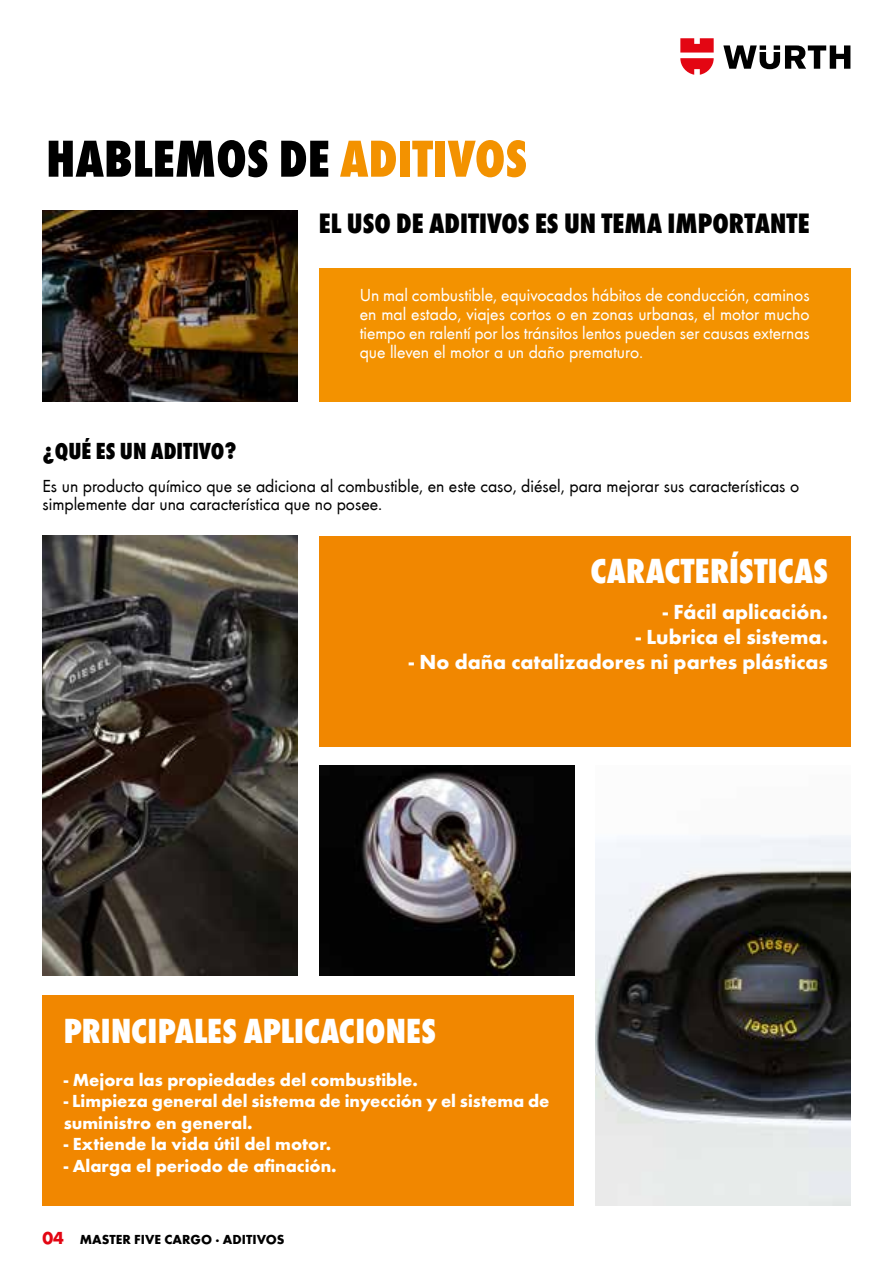
<style>
.page{position:relative;width:893px;height:1263px;background:#fff}
.page>*{position:absolute;margin:0;border:0;box-sizing:border-box;transform-origin:0 0}
.t1{font:800 condensed 54px "Wuerth";color:#000}
.t2{font:800 condensed 36px "Wuerth";letter-spacing:.005em;color:#fff}
.t3{font:800 condensed 28.95px "Wuerth";color:#000}
.t4{font:800 condensed 24px "Wuerth";color:#000}
.t5{font:700 21px "Wuerth";color:#fff}
.t6{font:18px/19.2px "Wuerth";color:#fff;text-align:justify}
.t7{font:700 18px/21.6px "Wuerth";color:#fff}
.t8{font:18px/18px "Wuerth";color:#000}
.t9{font:700 13.5px "Wuerth";color:#000}
.s1{color:#f39200}
.s2{font-size:18px;color:#e30613}
</style>
<div class="page">
<svg style="left:723px;top:45px;width:127px;height:24px"></svg>
<svg style="left:680px;top:38px;width:34px;height:37px"></svg>
<div style="left:319px;top:268px;width:531px;height:134px;background:#f39200"></div>
<img style="left:43px;top:210px;width:255px;height:192px">
<div style="left:43px;top:995px;width:531px;height:210px;background:#f18700"></div>
<div style="left:319px;top:536px;width:531px;height:210px;background:#f18700"></div>
<img style="left:320px;top:766px;width:254px;height:210px">
<img style="left:43px;top:536px;width:255px;height:440px">
<img style="left:595px;top:835px;width:255px;height:370px">
<h1 class="t1" style="left:46px;top:121px;width:483px">HABLEMOS DE <span class="s1">ADITIVOS</span></h1>
<h3 class="t3" style="left:319px;top:203px;width:492px">EL USO DE ADITIVOS ES UN TEMA IMPORTANTE</h3>
<p class="t6" style="left:360px;top:284px;width:451px">Un mal combustible, equivocados hábitos de conducción, caminos en mal estado, viajes cortos o en zonas urbanas, el motor mucho tiempo en ralentí por los tránsitos lentos pueden ser causas externas que lleven el motor a un daño prematuro.</p>
<h3 class="t4" style="left:43px;top:434px;width:196px">¿QUÉ ES UN ADITIVO?</h3>
<p class="t8" style="left:43px;top:476px;width:758px">Es un producto químico que se adiciona al combustible, en este caso, diésel, para mejorar sus características o simplemente dar una característica que no posee.</p>
<h2 class="t2" style="left:590px;top:546px;width:239px">CARACTERÍSTICAS</h2>
<p class="t5" style="left:663px;top:596px;width:167px">- Fácil aplicación.</p>
<p class="t5" style="left:636px;top:622px;width:194px">- Lubrica el sistema.</p>
<p class="t5" style="left:409px;top:647px;width:421px">- No daña catalizadores ni partes plásticas</p>
<h2 class="t2" style="left:64px;top:1005px;width:374px">PRINCIPALES APLICACIONES</h2>
<p class="t7" style="left:64px;top:1067px;width:356px">- Mejora las propiedades del combustible.</p>
<p class="t7" style="left:64px;top:1089px;width:487px">- Limpieza general del sistema de inyección y el sistema de suministro en general.</p>
<p class="t7" style="left:64px;top:1132px;width:269px">- Extiende la vida útil del motor.</p>
<p class="t7" style="left:64px;top:1154px;width:274px">- Alarga el periodo de afinación.</p>
<p class="t9" style="left:43px;top:1229px;width:243px"><span class="s2">04</span> MASTER FIVE CARGO · ADITIVOS</p>
</div>
